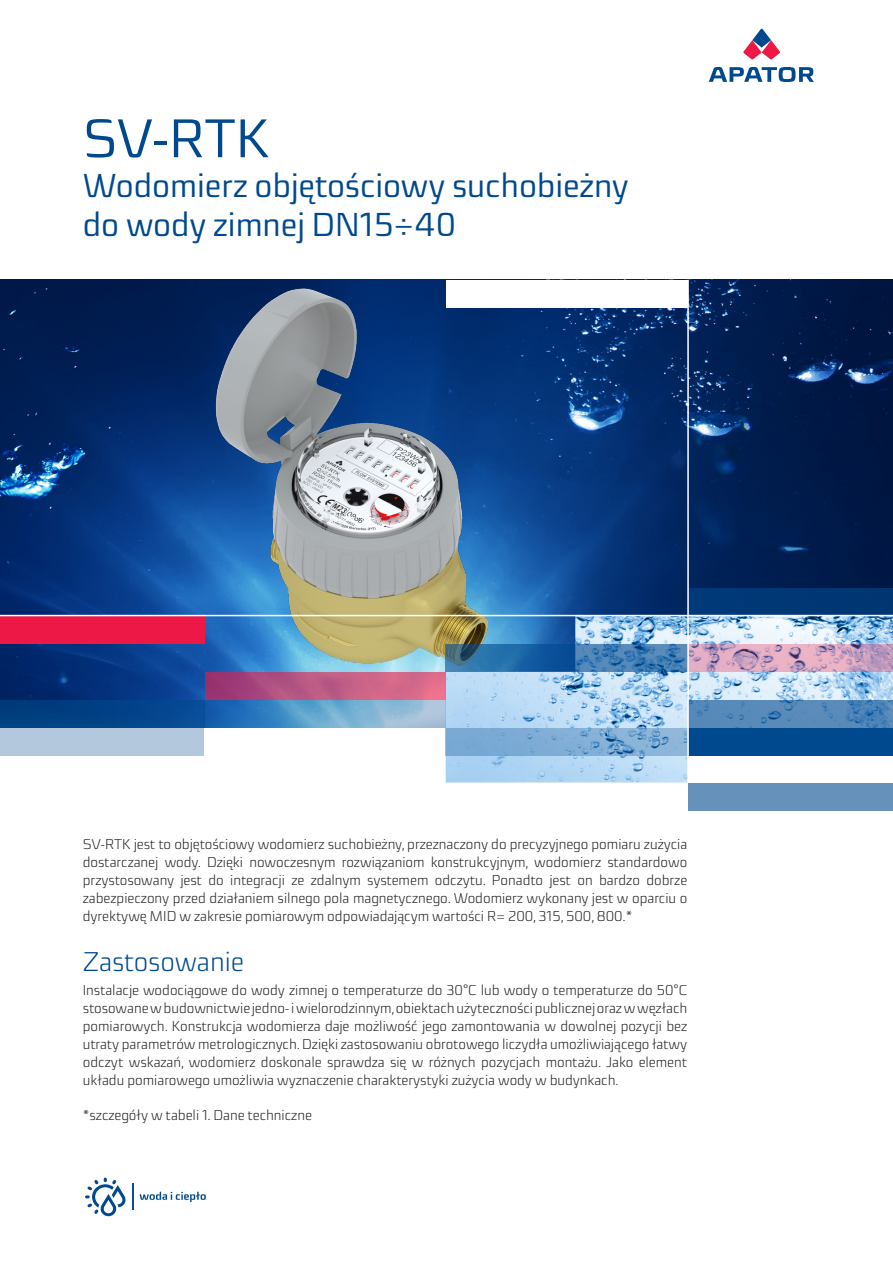
<style>
.page{position:relative;width:893px;height:1263px;background:#fff}
.page>*{position:absolute;margin:0;border:0;box-sizing:border-box;transform-origin:0 0}
.t1{font:54px "Sica";color:#01498e}
.t2{font:33px "Sica";color:#01498e}
.t3{font:300 27px "Sica";letter-spacing:-.005em;color:#01498e}
.t4{font:300 14.1px/18px "Sica";color:#231f20;text-align:justify}
</style>
<div class="page">
<svg style="left:743px;top:29px;width:37px;height:31px"></svg>
<svg style="left:709px;top:67px;width:105px;height:15px"></svg>
<img style="left:0;top:280px;width:893px;height:420px">
<img style="left:446px;top:616px;width:447px;height:166px">
<img style="left:209px;top:282px;width:286px;height:393px">
<div style="left:446px;top:280px;width:242px;height:28px;background:#fff"></div>
<div style="left:688px;top:782px;width:205px;height:28px;background:#6691bb"></div>
<svg style="left:446px;top:728px;width:241px;height:28px;background:#7baad3"></svg>
<svg style="left:446px;top:644px;width:241px;height:28px;background:#306fa6"></svg>
<svg style="left:689px;top:644px;width:204px;height:28px;background:#ca9fbc"></svg>
<div style="left:688px;top:588px;width:205px;height:28px;background:#003775"></div>
<svg style="left:205px;top:700px;width:241px;height:28px;background:#629dca"></svg>
<svg style="left:689px;top:700px;width:204px;height:28px;background:#5286b7"></svg>
<div style="left:205px;top:672px;width:241px;height:28px;background:linear-gradient(to right,#943976,#e67790)"></div>
<div style="left:0;top:700px;width:205px;height:28px;background:linear-gradient(to right,#003b79,#064b96)"></div>
<div style="left:0;top:728px;width:204px;height:28px;background:#b3c8dd"></div>
<div style="left:688px;top:755px;width:205px;height:27px;background:#fff"></div>
<div style="left:688px;top:728px;width:205px;height:28px;background:#01498e"></div>
<div style="left:0;top:616px;width:205px;height:28px;background:#ed1845"></div>
<hr style="left:687px;top:280px;width:2px;height:502px;background:#fff">
<hr style="left:0;top:615px;width:893px;height:1px;background:#fff">
<svg style="left:85px;top:1177px;width:41px;height:39px"></svg>
<hr style="left:132px;top:1183px;width:2px;height:27px;background:#084d92">
<svg style="left:140px;top:1191px;width:66px;height:11px"></svg>
<p class="t1" style="left:83px;top:99px;width:189px">SV-RTK</p>
<p class="t2" style="left:83px;top:161px;width:547px">Wodomierz objętościowy suchobieżny</p>
<p class="t2" style="left:83px;top:201px;width:376px">do wody zimnej DN15÷40</p>
<p class="t4" style="left:83px;top:835px;width:606px">SV-RTK jest to objętościowy wodomierz suchobieżny, przeznaczony do precyzyjnego pomiaru zużycia dostarczanej wody. Dzięki nowoczesnym rozwiązaniom konstrukcyjnym, wodomierz standardowo przystosowany jest do integracji ze zdalnym systemem odczytu. Ponadto jest on bardzo dobrze zabezpieczony przed działaniem silnego pola magnetycznego. Wodomierz wykonany jest w oparciu o dyrektywę MID w zakresie pomiarowym odpowiadającym wartości R= 200, 315, 500, 800.*</p>
<p class="t3" style="left:83px;top:942px;width:163px">Zastosowanie</p>
<p class="t4" style="left:83px;top:981px;width:606px">Instalacje wodociągowe do wody zimnej o temperaturze do 30°C lub wody o temperaturze do 50°C stosowane w budownictwie jedno- i wielorodzinnym, obiektach użyteczności publicznej oraz w węzłach pomiarowych. Konstrukcja wodomierza daje możliwość jego zamontowania w dowolnej pozycji bez utraty parametrów metrologicznych. Dzięki zastosowaniu obrotowego liczydła umożliwiającego łatwy odczyt wskazań, wodomierz doskonale sprawdza się w różnych pozycjach montażu. Jako element układu pomiarowego umożliwia wyznaczenie charakterystyki zużycia wody w budynkach.</p>
<p class="t4" style="left:83px;top:1106px;width:231px">*szczegóły w tabeli 1. Dane techniczne</p>
</div>
